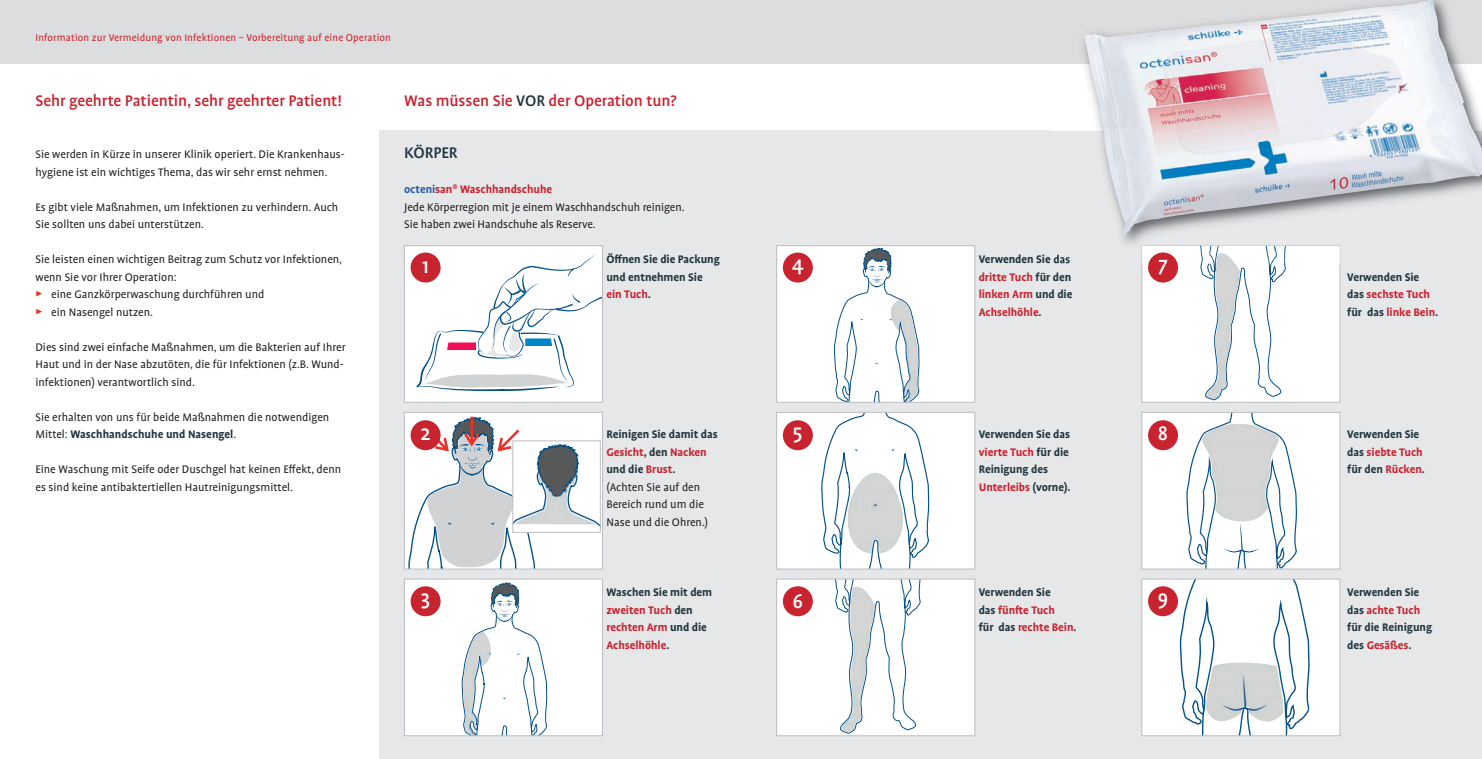
<style>
.page{position:relative;width:1482px;height:759px;background:#fff}
.page>*{position:absolute;margin:0;border:0;box-sizing:border-box;transform-origin:0 0}
.t1{font:500 22.5px "Profile OT";color:#fff}
.t2{font:500 17.5px "Profile OT";letter-spacing:-.005em;color:#c82430}
.t3{font:500 17.5px "Profile OT";letter-spacing:-.005em;color:#21353f}
.t4{font:12.5px/17.5px "Profile OT";color:#231f20}
.t5{font:700 12.5px/17.5px "Profile OT";letter-spacing:-.005em;color:#21353f}
.t6{font:700 12.5px/17.5px "Profile OT";letter-spacing:-.005em;color:#c82430}
.t7{font:11.25px "Profile OT";letter-spacing:.01em;color:#c82430}
.s1{font-size:15px;color:#ee2e22}
.s2{font-weight:700;color:#21353f}
.s3{color:#21353f}
.s4{font-weight:700;color:#2a5fac}
.s5{font-weight:700;color:#c82430}
.s6{color:#c82430}
</style>
<div class="page">
<div style="left:379px;top:131px;width:1102px;height:627px;background:#e6e7e9"></div>
<div style="left:0;top:0;width:1481px;height:64px;background:#dcdddf"></div>
<div style="left:404px;top:246px;width:198px;height:156px;background:#fff"></div>
<svg style="left:416px;top:254px;width:184px;height:137px"></svg>
<div style="left:404px;top:245px;width:198px;height:157px;border:1px solid #bcbdc0"></div>
<div style="left:404px;top:579px;width:198px;height:156px;background:#fff"></div>
<svg style="left:416px;top:582px;width:132px;height:151px"></svg>
<img style="left:463px;top:631px;width:28px;height:102px">
<div style="left:404px;top:578px;width:198px;height:157px;border:1px solid #bcbdc0"></div>
<div style="left:410px;top:252px;width:30px;height:30px;background:#c82430;border-radius:50%"></div>
<div style="left:410px;top:586px;width:30px;height:30px;background:#c82430;border-radius:50%"></div>
<div style="left:776px;top:246px;width:198px;height:156px;background:#fff"></div>
<svg style="left:833px;top:247px;width:87px;height:153px"></svg>
<img style="left:890px;top:299px;width:28px;height:101px">
<div style="left:776px;top:245px;width:198px;height:157px;border:1px solid #bcbdc0"></div>
<div style="left:776px;top:579px;width:198px;height:156px;background:#fff"></div>
<svg style="left:835px;top:580px;width:86px;height:153px"></svg>
<img style="left:841px;top:586px;width:34px;height:146px">
<div style="left:776px;top:578px;width:198px;height:157px;border:1px solid #bcbdc0"></div>
<div style="left:776px;top:412px;width:198px;height:156px;background:#fff"></div>
<svg style="left:788px;top:414px;width:141px;height:153px"></svg>
<img style="left:847px;top:472px;width:55px;height:81px">
<div style="left:776px;top:412px;width:198px;height:157px;border:1px solid #bcbdc0"></div>
<div style="left:782px;top:252px;width:30px;height:30px;background:#c82430;border-radius:50%"></div>
<div style="left:782px;top:420px;width:30px;height:30px;background:#c82430;border-radius:50%"></div>
<div style="left:782px;top:586px;width:30px;height:30px;background:#c82430;border-radius:50%"></div>
<div style="left:1141px;top:246px;width:198px;height:156px;background:#fff"></div>
<svg style="left:1200px;top:264px;width:86px;height:136px"></svg>
<img style="left:1206px;top:264px;width:33px;height:134px">
<div style="left:1141px;top:245px;width:198px;height:157px;border:1px solid #bcbdc0"></div>
<div style="left:1141px;top:579px;width:198px;height:156px;background:#fff"></div>
<svg style="left:1179px;top:580px;width:130px;height:153px"></svg>
<img style="left:1205px;top:662px;width:78px;height:59px">
<div style="left:1141px;top:578px;width:198px;height:157px;border:1px solid #bcbdc0"></div>
<div style="left:1141px;top:412px;width:198px;height:156px;background:#fff"></div>
<svg style="left:1157px;top:414px;width:140px;height:153px"></svg>
<div style="left:1141px;top:412px;width:198px;height:157px;border:1px solid #bcbdc0"></div>
<div style="left:1147px;top:252px;width:30px;height:30px;background:#c82430;border-radius:50%"></div>
<div style="left:1147px;top:420px;width:30px;height:30px;background:#c82430;border-radius:50%"></div>
<div style="left:1147px;top:586px;width:30px;height:30px;background:#c82430;border-radius:50%"></div>
<img style="left:1049px;top:0;width:432px;height:264px">
<img style="left:1049px;top:254px;width:20px;height:9px">
<img style="left:1141px;top:245px;width:198px;height:1px">
<img style="left:1141px;top:246px;width:198px;height:18px">
<img style="left:1148px;top:252px;width:29px;height:12px">
<svg style="left:1158px;top:260px;width:8px;height:4px"></svg>
<img style="left:1084px;top:0;width:344px;height:235px">
<svg style="left:404px;top:412px;width:196px;height:156px;background:#dcd9dc"></svg>
<img style="left:514px;top:472px;width:82px;height:52px">
<div style="left:512px;top:440px;width:88px;height:92px;border:1px solid #bcbdc0"></div>
<p class="t7" style="left:35px;top:33px;width:357px">Information zur Vermeidung von Infektionen – Vorbereitung auf eine Operation</p>
<h2 class="t2" style="left:35px;top:91px;width:308px">Sehr geehrte Patientin, sehr geehrter Patient!</h2>
<p class="t4" style="left:35px;top:146px;width:311px">Sie werden in Kürze in unserer Klinik operiert. Die Krankenhaus - hygiene ist ein wichtiges Thema, das wir sehr ernst nehmen.</p>
<p class="t4" style="left:35px;top:199px;width:304px">Es gibt viele Maßnahmen, um Infektionen zu verhindern. Auch<br>Sie sollten uns dabei unterstützen.</p>
<p class="t4" style="left:35px;top:251px;width:308px">Sie leisten einen wichtigen Beitrag zum Schutz vor Infektionen, wenn Sie vor Ihrer Operation:<br><span class="s1">▶</span> eine Ganzkörperwaschung durchführen und<br><span class="s1">▶</span> ein Nasengel nutzen.</p>
<p class="t4" style="left:35px;top:339px;width:311px">Dies sind zwei einfache Maßnahmen, um die Bakterien auf Ihrer<br>Haut und in der Nase abzutöten, die für Infektionen (z.B. Wund - infektionen) verantwortlich sind.</p>
<p class="t4" style="left:35px;top:409px;width:295px">Sie erhalten von uns für beide Maßnahmen die notwendigen<br>Mittel: <span class="s2">Waschhandschuhe und Nasengel</span>.</p>
<p class="t4" style="left:35px;top:461px;width:307px">Eine Waschung mit Seife oder Duschgel hat keinen Effekt, denn es sind keine antibaktertiellen Hautreinigungsmittel.</p>
<h2 class="t2" style="left:404px;top:91px;width:274px">Was müssen Sie <span class="s3">VOR</span> der Operation tun?</h2>
<h2 class="t3" style="left:404px;top:143px;width:55px">KÖRPER</h2>
<p class="t4" style="left:404px;top:181px;width:282px"><span class="s4">octeni</span><span class="s5">san</span><sup>®</sup> <span class="s5">Waschhandschuhe<br></span>Jede Körperregion mit je einem Waschhandschuh reinigen.<br>Sie haben zwei Handschuhe als Reserve.</p>
<p class="t5" style="left:606px;top:251px;width:115px">Öffnen Sie die Packung und entnehmen Sie <span class="s6">ein Tuch</span>.</p>
<h1 class="t1" style="left:422px;top:254px;width:8px">1</h1>
<h1 class="t1" style="left:420px;top:421px;width:12px">2</h1>
<p class="t4" style="left:606px;top:426px;width:113px"><span class="s2">Reinigen Sie damit das<br></span><span class="s5">Gesicht</span><span class="s2">, den</span> <span class="s5">Nacken </span><span class="s2">und die</span> <span class="s5">Brust</span><span class="s2">.<br></span>(Achten Sie auf den<br>Bereich rund um die<br>Nase und die Ohren.)</p>
<h1 class="t1" style="left:421px;top:586px;width:11px">3</h1>
<p class="t6" style="left:606px;top:584px;width:107px"><span class="s3">Waschen Sie mit dem </span>zweiten Tuch <span class="s3">den </span>rechten Arm <span class="s3">und die<br></span>Achselhöhle<span class="s3">.</span></p>
<h1 class="t1" style="left:791px;top:252px;width:13px">4</h1>
<h1 class="t1" style="left:793px;top:420px;width:11px">5</h1>
<h1 class="t1" style="left:792px;top:588px;width:12px">6</h1>
<p class="t6" style="left:978px;top:251px;width:95px"><span class="s3">Verwenden Sie das </span>dritte Tuch <span class="s3">für den </span>linken Arm <span class="s3">und die<br></span>Achselhöhle<span class="s3">.</span></p>
<p class="t5" style="left:978px;top:426px;width:93px">Verwenden Sie das <span class="s6">vierte Tuch</span> für die<br>Reinigung des<br><span class="s6">Unterleibs</span> (vorne).</p>
<p class="t5" style="left:978px;top:584px;width:99px">Verwenden Sie<br>das <span class="s6">fünfte Tuch<br></span>für das <span class="s6">rechte Bein</span>.</p>
<h1 class="t1" style="left:1157px;top:252px;width:11px">7</h1>
<h1 class="t1" style="left:1157px;top:421px;width:12px">8</h1>
<h1 class="t1" style="left:1157px;top:586px;width:12px">9</h1>
<p class="t5" style="left:1346px;top:269px;width:92px">Verwenden Sie das <span class="s6">sechste Tuch </span>für das <span class="s6">linke Bein</span>.</p>
<p class="t5" style="left:1346px;top:426px;width:79px">Verwenden Sie das <span class="s6">siebte Tuch </span>für den <span class="s6">Rücken</span>.</p>
<p class="t5" style="left:1346px;top:584px;width:86px">Verwenden Sie das <span class="s6">achte Tuch </span>für die Reinigung des <span class="s6">Gesäßes</span>.</p>
</div>
